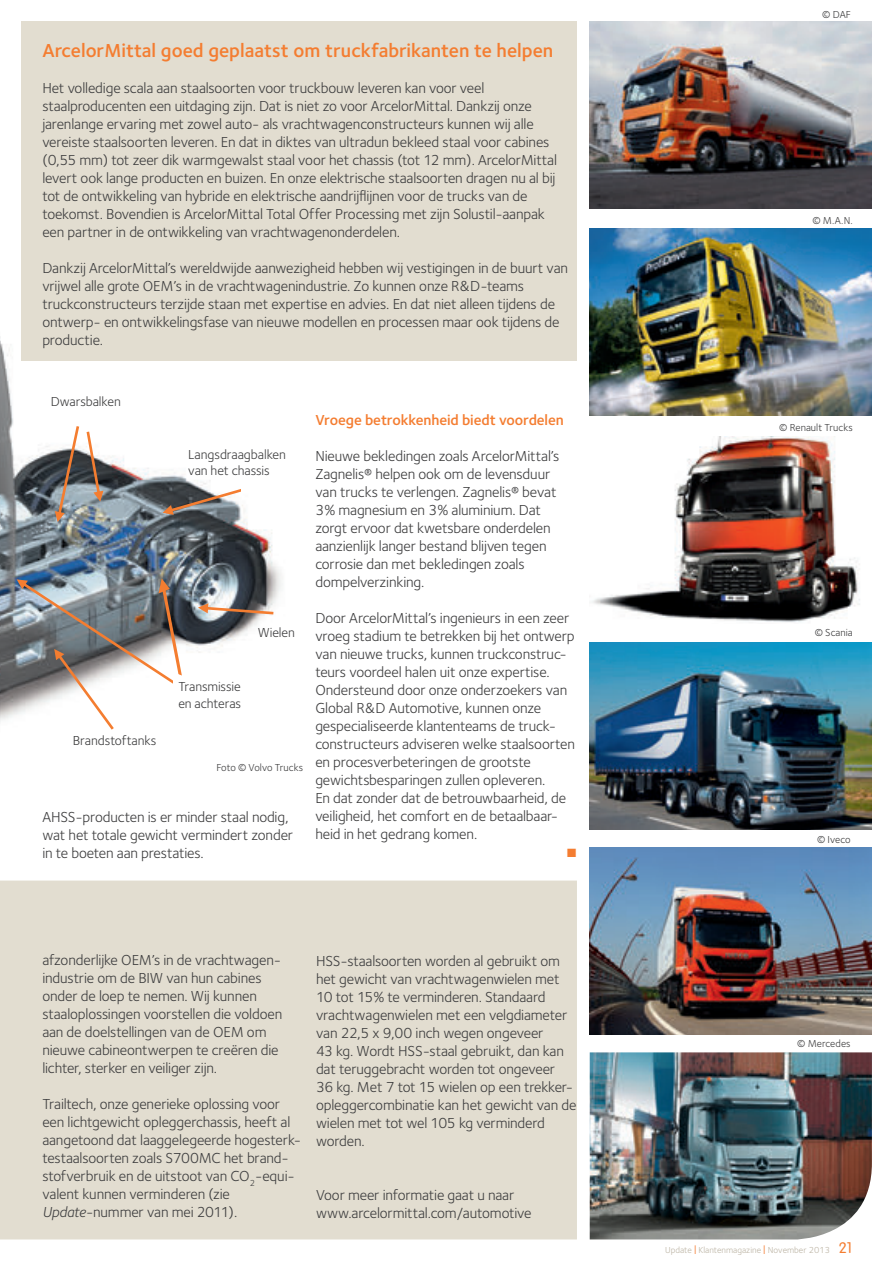
<style>
.page{position:relative;width:893px;height:1263px;background:#fff}
.page>*{position:absolute;margin:0;border:0;box-sizing:border-box;transform-origin:0 0}
.t1{font:19.5px "Foundry Sterling Demi CE";color:#f47d31}
.t2{font:15px/18px "Foundry Sterling Book CE";letter-spacing:-.01em;color:#3e3e3f}
.t3{font:15px "Foundry Sterling Demi CE";letter-spacing:-.005em;color:#f47d31}
.t4{font:13.5px/16.5px "Foundry Sterling Book CE";letter-spacing:-.005em;color:#3e3e3f}
.t5{font:12px "Zapf Dingbats ITC";color:#f47d31}
.t6{font:10.5px "Foundry Sterling Book CE";color:#3e3e3f}
.t7{font:9px "Foundry Sterling Book CE";color:#bcb4a4}
.s1{font-family:"Foundry Sterling Book Italic CE"}
.s2{font-size:12px;color:#f47d31}
.s3{font-family:"VAG Rounded";font-weight:300;font-size:15px;color:#f47d31}
</style>
<div class="page">
<img style="left:0;top:337px;width:307px;height:385px">
<svg style="left:163px;top:482px;width:77px;height:33px"></svg>
<img style="left:55px;top:423px;width:48px;height:99px">
<div style="left:0;top:881px;width:577px;height:358px;background:#e2ddd0"></div>
<div style="left:21px;top:21px;width:555px;height:339px;background:#e2ddd0"></div>
<img style="left:589px;top:21px;width:282px;height:187px">
<img style="left:589px;top:229px;width:282px;height:187px">
<img style="left:592px;top:436px;width:268px;height:186px">
<img style="left:589px;top:642px;width:282px;height:187px">
<img style="left:589px;top:847px;width:282px;height:187px">
<img style="left:589px;top:1052px;width:282px;height:187px">
<svg style="left:16px;top:577px;width:257px;height:153px"></svg>
<h1 class="t1" style="left:42px;top:43px;width:512px">ArcelorMittal goed geplaatst om truckfabrikanten te helpen</h1>
<p class="t2" style="left:42px;top:80px;width:516px">Het volledige scala aan staalsoorten voor truckbouw leveren kan voor veel staalproducenten een uitdaging zijn. Dat is niet zo voor ArcelorMittal. Dankzij onze jarenlange ervaring met zowel auto- als vrachtwagenconstructeurs kunnen wij alle vereiste staalsoorten leveren. En dat in diktes van ultradun bekleed staal voor cabines (0,55 mm) tot zeer dik warmgewalst staal voor het chassis (tot 12 mm). ArcelorMittal levert ook lange producten en buizen. En onze elektrische staalsoorten dragen nu al bij tot de ontwikkeling van hybride en elektrische aandrijflijnen voor de trucks van de toekomst. Bovendien is ArcelorMittal Total Offer Processing met zijn Solustil-aanpak een partner in de ontwikkeling van vrachtwagenonderdelen.</p>
<p class="t2" style="left:42px;top:260px;width:527px">Dankzij ArcelorMittal’s wereldwijde aanwezigheid hebben wij vestigingen in de buurt van vrijwel alle grote OEM’s in de vrachtwagenindustrie. Zo kunnen onze R&amp;D-teams truckconstructeurs terzijde staan met expertise en advies. En dat niet alleen tijdens de ontwerp- en ontwikkelingsfase van nieuwe modellen en processen maar ook tijdens de productie.</p>
<p class="t4" style="left:51px;top:395px;width:71px">Dwarsbalken</p>
<p class="t4" style="left:188px;top:447px;width:99px">Langsdraagbalken van het chassis</p>
<p class="t4" style="left:73px;top:734px;width:85px">Brandstoftanks</p>
<p class="t4" style="left:258px;top:625px;width:39px">Wielen</p>
<p class="t4" style="left:178px;top:680px;width:64px">Transmissie en achteras</p>
<p class="t6" style="left:216px;top:763px;width:88px">Foto © Volvo Trucks</p>
<p class="t2" style="left:42px;top:809px;width:252px">AHSS-producten is er minder staal nodig, wat het totale gewicht vermindert zonder in te boeten aan prestaties.</p>
<p class="t3" style="left:315px;top:414px;width:250px">Vroege betrokkenheid biedt voordelen</p>
<p class="t2" style="left:315px;top:449px;width:245px">Nieuwe bekledingen zoals ArcelorMittal’s Zagnelis® helpen ook om de levensduur van trucks te verlengen. Zagnelis® bevat 3% magnesium en 3% aluminium. Dat zorgt ervoor dat kwetsbare onderdelen aanzienlijk langer bestand blijven tegen corrosie dan met bekledingen zoals dompelverzinking.</p>
<p class="t2" style="left:315px;top:611px;width:261px">Door ArcelorMittal’s ingenieurs in een zeer vroeg stadium te betrekken bij het ontwerp van nieuwe trucks, kunnen truckconstruc&shy;teurs voordeel halen uit onze expertise.<br>Ondersteund door onze onderzoekers van Global R&amp;D Automotive, kunnen onze gespecialiseerde klantenteams de truck&shy;constructeurs adviseren welke staalsoorten en procesverbeteringen de grootste gewichtsbesparingen zullen opleveren.<br>En dat zonder dat de betrouwbaarheid, de veiligheid, het comfort en de betaalbaar&shy;heid in het gedrang komen.</p>
<p class="t5" style="left:567px;top:848px;width:11px">■</p>
<p class="t2" style="left:42px;top:953px;width:241px">afzonderlijke OEM’s in de vrachtwagen&shy;industrie om de BIW van hun cabines onder de loep te nemen. Wij kunnen staaloplossingen voorstellen die voldoen aan de doelstellingen van de OEM om nieuwe cabineontwerpen te creëren die lichter, sterker en veiliger zijn.</p>
<p class="t2" style="left:42px;top:1097px;width:260px">Trailtech, onze generieke oplossing voor een lichtgewicht opleggerchassis, heeft al aangetoond dat laaggelegeerde hogesterk&shy;testaalsoorten zoals S700MC het brand&shy;stofverbruik en de uitstoot van CO<sub>2</sub>-equi&shy;valent kunnen verminderen (zie <span class="s1">Update</span>-nummer van mei 2011).</p>
<p class="t2" style="left:316px;top:953px;width:262px">HSS-staalsoorten worden al gebruikt om het gewicht van vrachtwagenwielen met 10 tot 15% te verminderen. Standaard vrachtwagenwielen met een velgdiameter van 22,5 x 9,00 inch wegen ongeveer<br>43 kg. Wordt HSS-staal gebruikt, dan kan dat teruggebracht worden tot ongeveer<br>36 kg. Met 7 tot 15 wielen op een trekker&shy;opleggercombinatie kan het gewicht van de wielen met tot wel 105 kg verminderd worden.</p>
<p class="t2" style="left:316px;top:1187px;width:217px">Voor meer informatie gaat u naar www.arcelormittal.com/automotive</p>
<p class="t6" style="left:822px;top:10px;width:30px">© DAF</p>
<p class="t6" style="left:812px;top:216px;width:42px">© M.A.N.</p>
<p class="t6" style="left:779px;top:423px;width:75px">© Renault Trucks</p>
<p class="t6" style="left:814px;top:628px;width:40px">© Scania</p>
<p class="t6" style="left:817px;top:836px;width:35px">© Iveco</p>
<p class="t6" style="left:797px;top:1040px;width:55px">© Mercedes</p>
<p class="t7" style="left:665px;top:1246px;width:188px">Update <span class="s2">l</span> Klantenmagazine <span class="s2">l</span> November 2013 <span class="s3">21</span></p>
</div>
